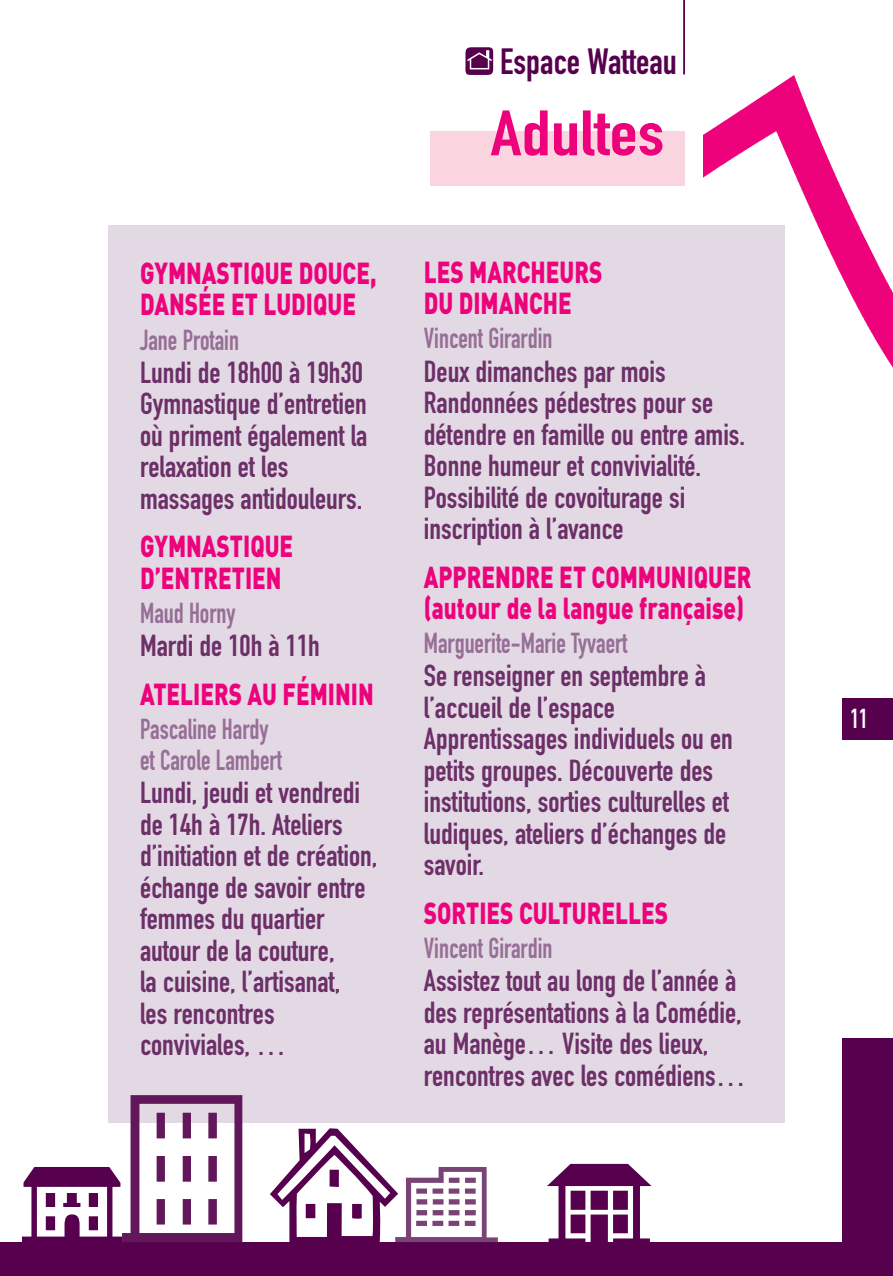
<style>
.page{position:relative;width:893px;height:1276px;background:#fff}
.page>*{position:absolute;margin:0;border:0;box-sizing:border-box;transform-origin:0 0}
.t1{font:99px "Communications P02";color:#56004e}
.t2{font:63px "DIN Engschrift";color:#ed027c;scale:1.2 1}
.t3{font:36px "DIN Engschrift Alternate";color:#56004e}
.t4{font:30px/31.5px "DIN Engschrift Alternate";color:#6c2f68}
.t5{font:900 30px/31.5px "DIN";color:#ed027c;scale:.75 1}
.t6{font:28.5px/31.5px "DIN Engschrift";color:#966e96;scale:.9 1}
.t7{font:27px "DIN Engschrift";color:#fff;scale:.85 1}
.s1{font-family:"Cairo";font-size:207px;color:#61175a}
.s2{font-family:"Eclectic One";font-size:150px}
.s3{font-family:"Cairo";font-size:129px;color:#794376}
.s4{font-size:108px}
</style>
<div class="page">
<div style="left:842px;top:697px;width:51px;height:42px;background:#56004e"></div>
<img style="left:703px;top:75px;width:190px;height:293px">
<div style="left:842px;top:1037px;width:51px;height:239px;background:#56004e"></div>
<div style="left:0;top:1242px;width:869px;height:34px;background:#56004e"></div>
<div style="left:108px;top:225px;width:677px;height:898px;background:#e3d9e4"></div>
<svg style="left:465px;top:47px;width:28px;height:28px"></svg>
<hr style="left:683px;top:0;width:2px;height:74px;background:#56004e">
<div style="left:430px;top:131px;width:255px;height:54px;background:#fad5df"></div>
<p class="t5" style="left:140px;top:256px;width:317px">GYMNASTIQUE DOUCE,<br>DANSÉE ET LUDIQUE</p>
<p class="t6" style="left:140px;top:324px;width:111px">Jane Protain</p>
<p class="t4" style="left:140px;top:357px;width:229px">Lundi de 18h00 à 19h30<br>Gymnastique d’entretien où priment également la relaxation et les massages antidouleurs.</p>
<p class="t5" style="left:140px;top:529px;width:206px">GYMNASTIQUE<br>D’ENTRETIEN</p>
<p class="t6" style="left:140px;top:597px;width:108px">Maud Horny</p>
<p class="t4" style="left:140px;top:630px;width:181px">Mardi de 10h à 11h</p>
<p class="t5" style="left:140px;top:676px;width:313px">ATELIERS AU FÉMININ</p>
<p class="t6" style="left:140px;top:713px;width:159px">Pascaline Hardy et Carole Lambert</p>
<p class="t4" style="left:140px;top:777px;width:239px">Lundi, jeudi et vendredi de 14h à 17h. Ateliers d’initiation et de création, échange de savoir entre femmes du quartier autour de la couture,<br>la cuisine, l’artisanat,<br>les rencontres conviviales, …</p>
<p class="t3" style="left:500px;top:40px;width:178px">Espace Watteau</p>
<h2 class="t2" style="left:491px;top:96px;width:146px">Adultes</h2>
<p class="t5" style="left:424px;top:254px;width:240px">LES MARCHEURS<br>DU DIMANCHE</p>
<p class="t6" style="left:424px;top:323px;width:144px">Vincent Girardin</p>
<p class="t4" style="left:424px;top:355px;width:323px">Deux dimanches par mois<br>Randonnées pédestres pour se détendre en famille ou entre amis.<br>Bonne humeur et convivialité.<br>Possibilité de covoiturage si inscription à l’avance</p>
<p class="t5" style="left:424px;top:559px;width:438px">APPRENDRE ET COMMUNIQUER (autour de la langue française)</p>
<p class="t6" style="left:424px;top:627px;width:228px">Marguerite-Marie Tyvaert</p>
<p class="t4" style="left:424px;top:660px;width:311px">Se renseigner en septembre à l’accueil de l’espace<br>Apprentissages individuels ou en petits groupes. Découverte des institutions, sorties culturelles et ludiques, ateliers d’échanges de savoir.</p>
<p class="t5" style="left:424px;top:895px;width:327px">SORTIES CULTURELLES</p>
<p class="t6" style="left:424px;top:932px;width:144px">Vincent Girardin</p>
<p class="t4" style="left:424px;top:965px;width:323px">Assistez tout au long de l’année à des représentations à la Comédie, au Manège… Visite des lieux, rencontres avec les comédiens…</p>
<h1 class="t1" style="left:17px;top:1153px;width:641px">Y<span class="s1">W</span><span class="s2">X</span> <span class="s3">T</span> <span class="s4">U</span></h1>
<p class="t7" style="left:850px;top:702px;width:22px">11</p>
</div>
